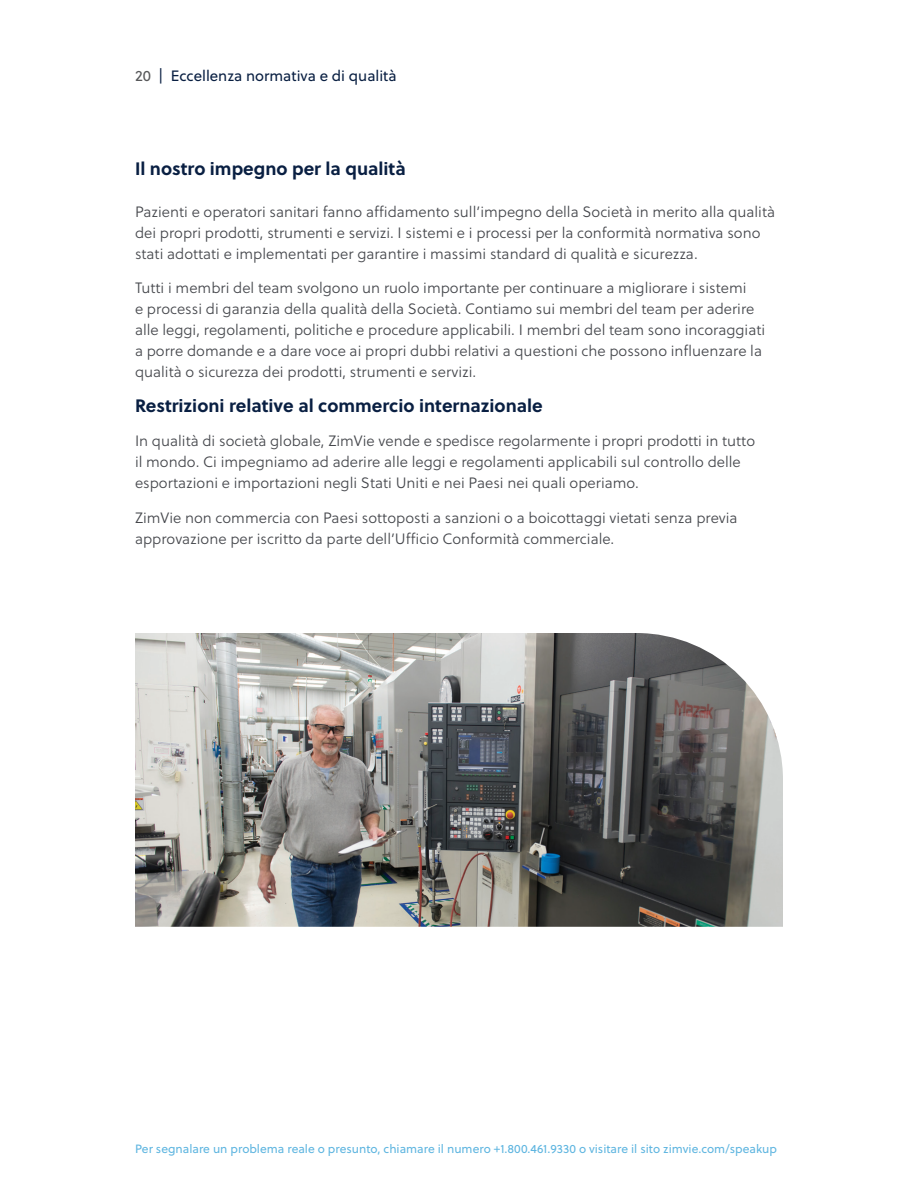
<style>
.page{position:relative;width:918px;height:1188px;background:#fff}
.page>*{position:absolute;margin:0;border:0;box-sizing:border-box;transform-origin:0 0}
.t1{font:700 18px "Soleil";color:#091f42}
.t2{font:15px/21px "Soleil Lt";color:#45474c}
.t3{font:15px "Soleil";color:#091f42}
.t4{font:12px "Soleil";color:#5eb5e0}
.s1{color:#57585a}
</style>
<div class="page">
<img style="left:135px;top:633px;width:648px;height:294px">
<p class="t3" style="left:135px;top:66px;width:263px"><span class="s1">20</span> | Eccellenza normativa e di qualità</p>
<p class="t1" style="left:135px;top:157px;width:272px">Il nostro impegno per la qualità</p>
<p class="t2" style="left:135px;top:202px;width:642px">Pazienti e operatori sanitari fanno affidamento sull’impegno della Società in merito alla qualità dei propri prodotti, strumenti e servizi. I sistemi e i processi per la conformità normativa sono stati adottati e implementati per garantire i massimi standard di qualità e sicurezza.</p>
<p class="t2" style="left:135px;top:278px;width:632px">Tutti i membri del team svolgono un ruolo importante per continuare a migliorare i sistemi<br>e processi di garanzia della qualità della Società. Contiamo sui membri del team per aderire alle leggi, regolamenti, politiche e procedure applicabili. I membri del team sono incoraggiati a porre domande e a dare voce ai propri dubbi relativi a questioni che possono influenzare la qualità o sicurezza dei prodotti, strumenti e servizi.</p>
<p class="t1" style="left:135px;top:394px;width:409px">Restrizioni relative al commercio internazionale</p>
<p class="t2" style="left:135px;top:431px;width:622px">In qualità di società globale, ZimVie vende e spedisce regolarmente i propri prodotti in tutto il mondo. Ci impegniamo ad aderire alle leggi e regolamenti applicabili sul controllo delle esportazioni e importazioni negli Stati Uniti e nei Paesi nei quali operiamo.</p>
<p class="t2" style="left:135px;top:508px;width:604px">ZimVie non commercia con Paesi sottoposti a sanzioni o a boicottaggi vietati senza previa approvazione per iscritto da parte dell’Ufficio Conformità commerciale.</p>
<p class="t4" style="left:135px;top:1141px;width:643px">Per segnalare un problema reale o presunto, chiamare il numero +1.800.461.9330 o visitare il sito zimvie.com/speakup</p>
</div>
